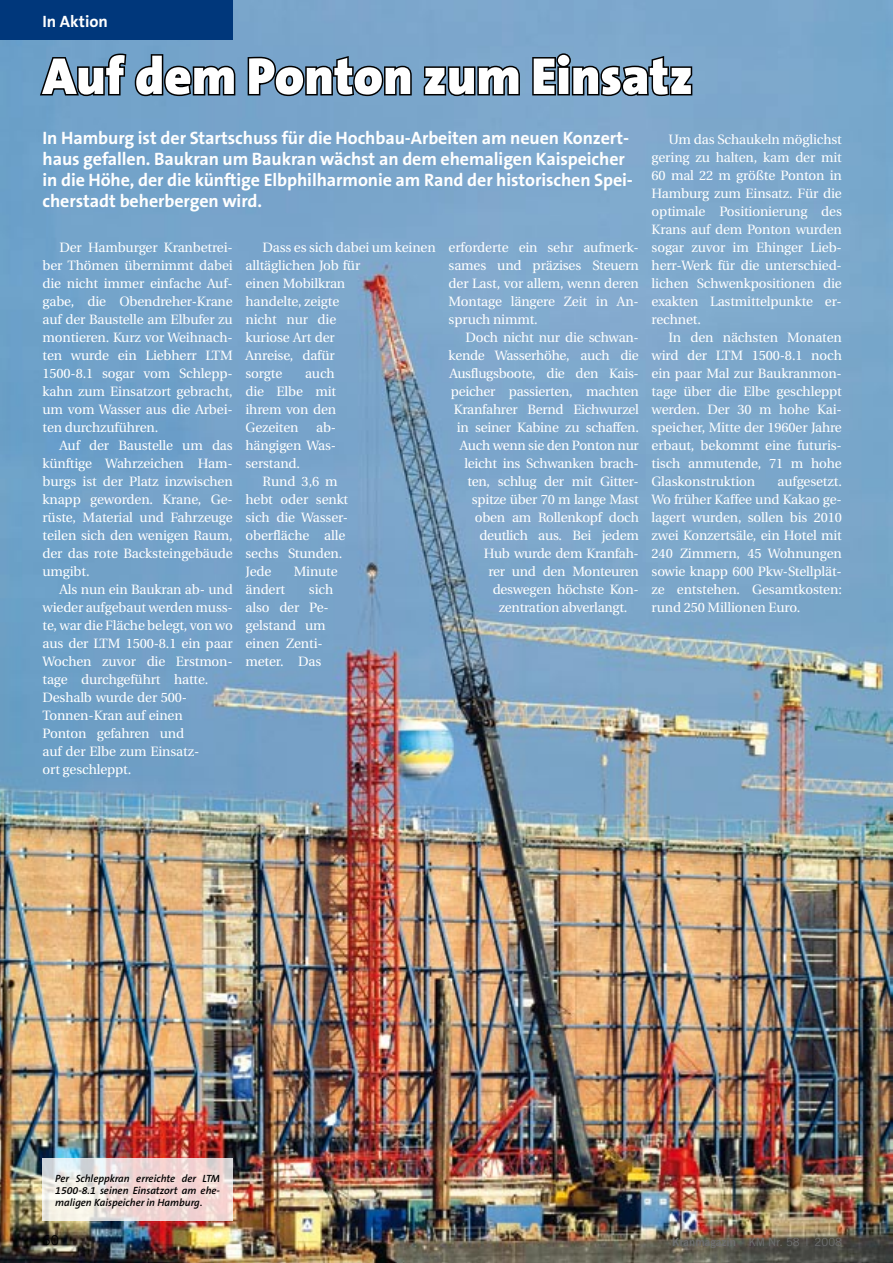
<style>
.page{position:relative;width:893px;height:1263px;background:#fff}
.page>*{position:absolute;margin:0;border:0;box-sizing:border-box;transform-origin:0 0}
.t1{font:900 52.5px "The Sans B9";color:#fff}
.t2{font:700 18px/21px "The Sans B7";letter-spacing:-.005em;color:#fff}
.t3{font:700 16.5px "The Sans B7";color:#fff}
.t4{font:13.5px/18px "Utopia";letter-spacing:-.01em;color:#fff;text-align:justify}
.t5{font:13.5px "Trade Gothic";color:#000}
.t6{font:11.25px "Trade Gothic";color:#6f7071}
.t7{font:italic 600 10.5px/12.3px "The Sans B6";color:#000;text-align:justify}
.s1{font-family:"Trade Gothic Bold Two"}
</style>
<div class="page">
<img style="left:0;top:0;width:893px;height:1263px">
<div style="left:0;top:0;width:233px;height:39px;background:#00377b"></div>
<svg style="left:38px;top:52px;width:199px;height:46px;background:#50728e"></svg>
<svg style="left:246px;top:54px;width:167px;height:44px;background:#53718b"></svg>
<svg style="left:422px;top:64px;width:99px;height:34px;background:#4a6379"></svg>
<svg style="left:531px;top:52px;width:163px;height:46px;background:#536f86"></svg>
<svg style="left:43px;top:1158px;width:190px;height:62px;background:#eddddb"></svg>
<p class="t3" style="left:43px;top:13px;width:67px">In Aktion</p>
<h1 class="t1" style="left:43px;top:48px;width:652px">Auf dem Ponton zum Einsatz</h1>
<p class="t2" style="left:43px;top:128px;width:592px">In Hamburg ist der Startschuss für die Hochbau-Arbeiten am neuen Konzert&shy;haus gefallen. Baukran um Baukran wächst an dem ehemaligen Kaispeicher in die Höhe, der die künftige Elbphilharmonie am Rand der historischen Spei&shy;cherstadt beherbergen wird.</p>
<p class="t4" style="left:449px;top:239px;width:192px">erforderte ein sehr aufmerk&shy;sames und präzises Steuern der Last, vor allem, wenn deren Montage längere Zeit in An&shy;spruch nimmt.</p>
<p class="t4" style="left:466px;top:329px;width:175px">Doch nicht nur die schwan-</p>
<p class="t4" style="left:449px;top:347px;width:192px">kende Wasserhöhe, auch die</p>
<p class="t4" style="left:449px;top:365px;width:191px">Ausflugsboote, die den Kais-</p>
<p class="t4" style="left:451px;top:383px;width:190px">peicher passierten, machten</p>
<p class="t4" style="left:454px;top:401px;width:187px">Kranfahrer Bernd Eichwurzel</p>
<p class="t4" style="left:457px;top:419px;width:184px">in seiner Kabine zu schaffen.</p>
<p class="t4" style="left:460px;top:437px;width:181px">Auch wenn sie den Ponton nur</p>
<p class="t4" style="left:464px;top:455px;width:176px">leicht ins Schwanken brach-</p>
<p class="t4" style="left:467px;top:473px;width:173px">ten, schlug der mit Gitter-</p>
<p class="t4" style="left:472px;top:491px;width:169px">spitze über 70 m lange Mast</p>
<p class="t4" style="left:475px;top:509px;width:166px">oben am Rollenkopf doch</p>
<p class="t4" style="left:479px;top:527px;width:161px">deutlich aus. Bei jedem</p>
<p class="t4" style="left:484px;top:545px;width:157px">Hub wurde dem Kranfah-</p>
<p class="t4" style="left:488px;top:563px;width:152px">rer und den Monteuren</p>
<p class="t4" style="left:493px;top:581px;width:148px">deswegen höchste Kon-</p>
<p class="t4" style="left:499px;top:599px;width:130px">zentration abverlangt.</p>
<p class="t4" style="left:652px;top:131px;width:192px;text-indent:17px">Um das Schaukeln möglichst gering zu halten, kam der mit 60 mal 22 m größte Ponton in Hamburg zum Einsatz. Für die optimale Positionierung des Krans auf dem Ponton wurden sogar zuvor im Ehinger Lieb&shy;herr-Werk für die unterschied&shy;lichen Schwenkpositionen die exakten Lastmittelpunkte er&shy;rechnet.</p>
<p class="t4" style="left:652px;top:329px;width:192px;text-align:left;text-indent:17px">In den nächsten Monaten wird der LTM 1500-8.1 noch ein paar Mal zur Baukranmon&shy;tage über die Elbe geschleppt werden. Der 30 m hohe Kai&shy;speicher, Mitte der 1960er Jahre erbaut, bekommt eine futuris&shy;tisch anmutende, 71 m hohe<br>Glaskonstruktion</p>
<p class="t4" style="left:246px;top:238px;width:192px;text-align:left;text-indent:17px">Dass es sich dabei um keinen alltäglichen Job für<br>einen Mobilkran<br>handelte, zeigte<br>nicht nur die<br>kuriose Art der<br>Anreise, dafür<br>sorgte</p>
<p class="t4" style="left:43px;top:239px;width:192px;text-indent:17px">Der Hamburger Kranbetrei&shy;ber Thömen übernimmt dabei die nicht immer einfache Auf&shy;gabe, die Obendreher-Krane auf der Baustelle am Elbufer zu montieren. Kurz vor Weihnach&shy;ten wurde ein Liebherr LTM 1500-8.1 sogar vom Schlepp&shy;kahn zum Einsatzort gebracht, um vom Wasser aus die Arbei&shy;ten durchzuführen.</p>
<p class="t4" style="left:43px;top:437px;width:192px;text-indent:17px">Auf der Baustelle um das künftige Wahrzeichen Ham&shy;burgs ist der Platz inzwischen knapp geworden. Krane, Ge&shy;rüste, Material und Fahrzeuge teilen sich den wenigen Raum, der das rote Backsteingebäude umgibt.</p>
<p class="t4" style="left:43px;top:581px;width:192px;text-align:left;text-indent:17px">Als nun ein Baukran ab- und wieder aufgebaut werden muss&shy;te, war die Fläche belegt, von wo aus der LTM 1500-8.1 ein paar<br>Wochen zuvor die Erstmon&shy;tage durchgeführt hatte.<br>Deshalb wurde der 500-<br>Tonnen-Kran auf einen<br>Ponton gefahren und<br>auf der Elbe zum Einsatz-<br>ort geschleppt.</p>
<p class="t4" style="left:246px;top:364px;width:92px;text-indent:60px">auch die Elbe mit ihrem von den Gezeiten</p>
<p class="t4" style="left:246px;top:418px;width:92px;text-indent:71px">ab&shy;hängigen Was&shy;serstand.</p>
<p class="t4" style="left:246px;top:472px;width:104px;text-align:left;text-indent:17px">Rund 3,6 m hebt oder senkt sich die Wasser&shy;oberfläche alle sechs Stunden.<br>Jede</p>
<p class="t4" style="left:652px;top:472px;width:192px;text-indent:126px">aufgesetzt.<br>Wo früher Kaffee und Kakao ge&shy;lagert wurden, sollen bis 2010 zwei Konzertsäle, ein Hotel mit 240 Zimmern, 45 Wohnungen sowie knapp 600 Pkw-Stellplät&shy;ze entstehen. Gesamtkosten: rund 250 Millionen Euro.</p>
<p class="t4" style="left:294px;top:562px;width:45px">Minute</p>
<p class="t4" style="left:246px;top:580px;width:89px;text-align:left;text-indent:63px">sich also der Pe&shy;gelstand um einen Zenti&shy;meter. Das</p>
<p class="t4" style="left:246px;top:580px;width:41px">ändert</p>
<p class="t7" style="left:55px;top:1172px;width:166px">Per Schleppkran erreichte der LTM 1500-8.1 seinen Einsatzort am ehe&shy;maligen Kaispeicher in Hamburg.</p>
<p class="t5" style="left:43px;top:1232px;width:18px">60</p>
<p class="t6" style="left:672px;top:1235px;width:171px"><span class="s1">Kranmagazin</span> KM Nr. 58 | 2008</p>
</div>
